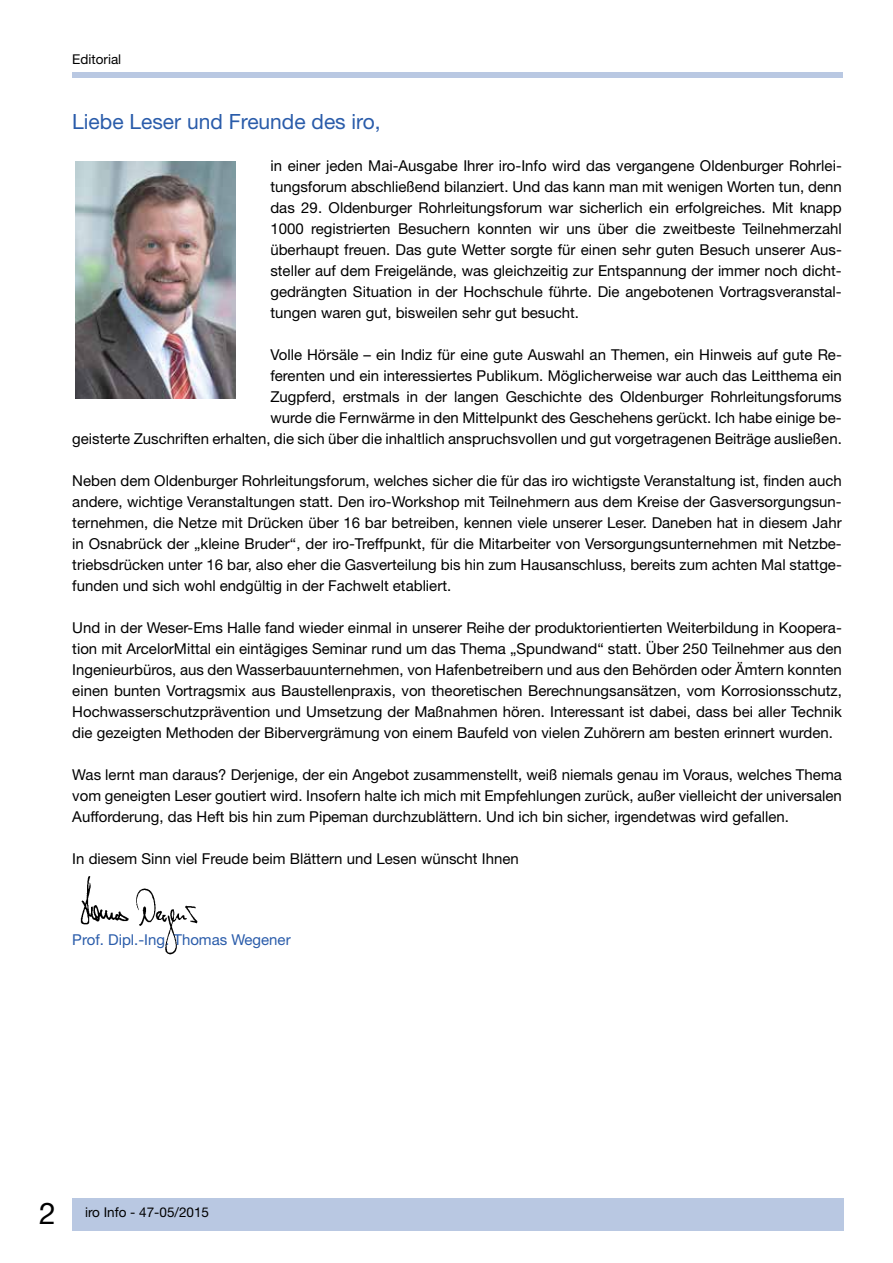
<style>
.page{position:relative;width:893px;height:1263px;background:#fff}
.page>*{position:absolute;margin:0;border:0;box-sizing:border-box;transform-origin:0 0}
.t1{font:30px "Helvetica Neue LT Std";color:#000}
.t2{font:21px "Helvetica Neue LT Std";color:#2a5caa}
.t3{font:15px/21px "Helvetica Neue LT Std";color:#000;text-align:justify}
.t4{font:15px "Helvetica Neue LT Std";color:#2a5caa}
.t5{font:13.5px "Helvetica Neue LT Std";color:#000}
</style>
<div class="page">
<div style="left:72px;top:1198px;width:771px;height:33px;background:#b9c8e2"></div>
<div style="left:72px;top:72px;width:770px;height:6px;background:#b9c8e2"></div>
<img style="left:80px;top:876px;width:118px;height:79px">
<img style="left:75px;top:162px;width:160px;height:237px">
<p class="t5" style="left:72px;top:51px;width:50px">Editorial</p>
<h2 class="t2" style="left:72px;top:109px;width:310px">Liebe Leser und Freunde des iro,</h2>
<p class="t3" style="left:270px;top:155px;width:573px">in einer jeden Mai-Ausgabe Ihrer iro-Info wird das vergangene Oldenburger Rohrlei&shy;tungsforum abschließend bilanziert. Und das kann man mit wenigen Worten tun, denn das 29. Oldenburger Rohrleitungsforum war sicherlich ein erfolgreiches. Mit knapp 1000 registrierten Besuchern konnten wir uns über die zweitbeste Teilnehmerzahl überhaupt freuen. Das gute Wetter sorgte für einen sehr guten Besuch unserer Aus&shy;steller auf dem Freigelände, was gleichzeitig zur Entspannung der immer noch dicht&shy;gedrängten Situation in der Hochschule führte. Die angebotenen Vortragsveranstal&shy;tungen waren gut, bisweilen sehr gut besucht.</p>
<p class="t3" style="left:72px;top:344px;width:771px;text-align:right">Volle Hörsäle – ein Indiz für eine gute Auswahl an Themen, ein Hinweis auf gute Re-<br>ferenten und ein interessiertes Publikum. Möglicherweise war auch das Leitthema ein<br>Zugpferd, erstmals in der langen Geschichte des Oldenburger Rohrleitungsforums<br>wurde die Fernwärme in den Mittelpunkt des Geschehens gerückt. Ich habe einige be-<br>geisterte Zuschriften erhalten, die sich über die inhaltlich anspruchsvollen und gut vorgetragenen Beiträge ausließen.</p>
<p class="t3" style="left:72px;top:470px;width:771px">Neben dem Oldenburger Rohrleitungsforum, welches sicher die für das iro wichtigste Veranstaltung ist, finden auch andere, wichtige Veranstaltungen statt. Den iro-Workshop mit Teilnehmern aus dem Kreise der Gasversorgungsun&shy;ternehmen, die Netze mit Drücken über 16 bar betreiben, kennen viele unserer Leser. Daneben hat in diesem Jahr in Osnabrück der „kleine Bruder“, der iro-Treffpunkt, für die Mitarbeiter von Versorgungsunternehmen mit Netzbe&shy;triebsdrücken unter 16 bar, also eher die Gasverteilung bis hin zum Hausanschluss, bereits zum achten Mal stattge&shy;funden und sich wohl endgültig in der Fachwelt etabliert.</p>
<p class="t3" style="left:72px;top:617px;width:771px">Und in der Weser-Ems Halle fand wieder einmal in unserer Reihe der produktorientierten Weiterbildung in Koopera&shy;tion mit ArcelorMittal ein eintägiges Seminar rund um das Thema „Spundwand“ statt. Über 250 Teilnehmer aus den Ingenieurbüros, aus den Wasserbauunternehmen, von Hafenbetreibern und aus den Behörden oder Ämtern konnten einen bunten Vortragsmix aus Baustellenpraxis, von theoretischen Berechnungsansätzen, vom Korrosionsschutz, Hochwasserschutzprävention und Umsetzung der Maßnahmen hören. Interessant ist dabei, dass bei aller Technik die gezeigten Methoden der Bibervergrämung von einem Baufeld von vielen Zuhörern am besten erinnert wurden.</p>
<p class="t3" style="left:72px;top:764px;width:771px">Was lernt man daraus? Derjenige, der ein Angebot zusammenstellt, weiß niemals genau im Voraus, welches Thema vom geneigten Leser goutiert wird. Insofern halte ich mich mit Empfehlungen zurück, außer vielleicht der universalen Aufforderung, das Heft bis hin zum Pipeman durchzublättern. Und ich bin sicher, irgendetwas wird gefallen.</p>
<p class="t3" style="left:72px;top:848px;width:448px">In diesem Sinn viel Freude beim Blättern und Lesen wünscht Ihnen</p>
<p class="t4" style="left:72px;top:931px;width:220px">Prof. Dipl.-Ing. Thomas Wegener</p>
<h1 class="t1" style="left:39px;top:1195px;width:18px">2</h1>
<p class="t5" style="left:85px;top:1204px;width:126px">iro Info - 47-05/2015</p>
</div>
